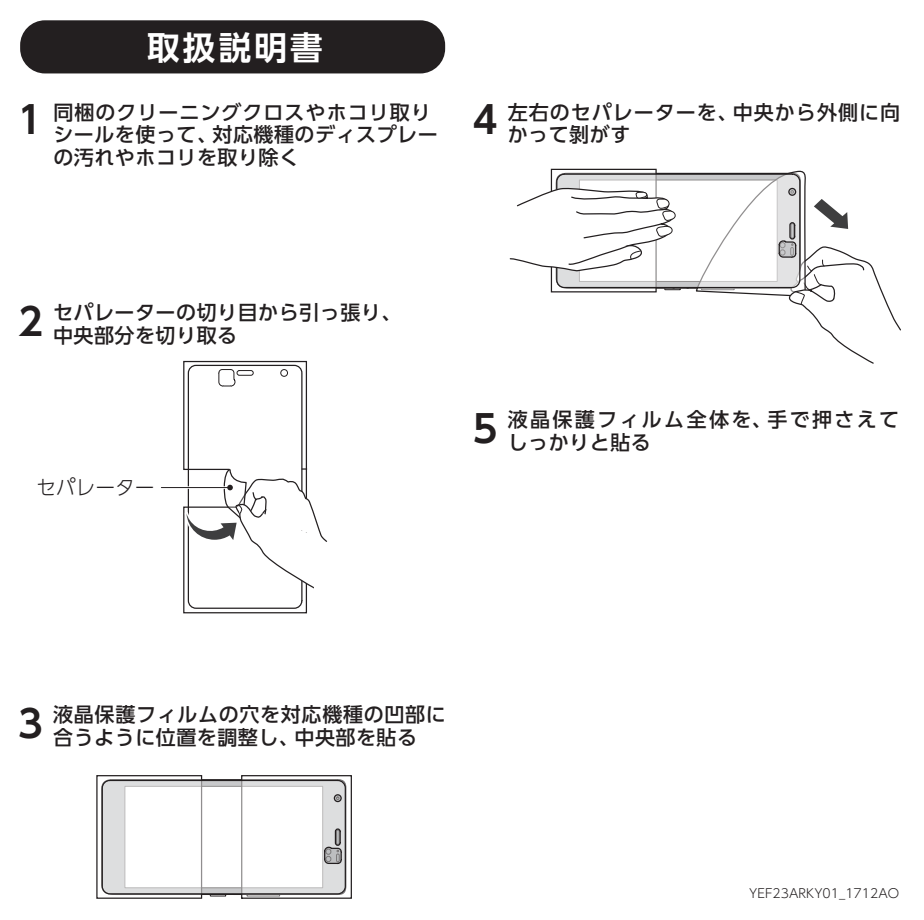
<style>
.page{position:relative;width:924px;height:920px;background:#fff}
.page>*{position:absolute;margin:0;border:0;box-sizing:border-box;transform-origin:0 0}
.t1{font:700 32.5px "UD Shin Go NT Pro De";letter-spacing:.1em;color:#fff}
.t2{font:500 20px/22.5px "UD Shin Go Pro";letter-spacing:.025em;color:#231f20}
.t3{font:500 20px/22.5px "UD Shin Go Pro";letter-spacing:.05em;color:#231f20}
.t4{font:500 20px/22.5px "UD Shin Go Pro";letter-spacing:.115em;color:#231f20}
.t5{font:300 20px "UD Shin Go Pro";letter-spacing:.025em;color:#231f20;scale:.96 1}
.t6{font:300 12.5px "UD Shin Go NT Pro";color:#231f20}
.s1{font-family:"UD Shin Go Pro De";font-weight:700;font-size:37.5px}
.s2{font-family:"UD Shin Go NT Pro De";font-weight:700;font-size:37.5px}
</style>
<div class="page">
<div style="left:20px;top:20px;width:425px;height:53px;background:#231f20;border-radius:25px"></div>
<hr style="left:161px;top:487px;width:69px;height:1px;background:#231f20">
<svg style="left:182px;top:360px;width:146px;height:254px"></svg>
<svg style="left:96px;top:775px;width:256px;height:124px"></svg>
<svg style="left:509px;top:168px;width:392px;height:196px"></svg>
<h1 class="t1" style="left:147px;top:21px;width:177px">取扱説明書</h1>
<p class="t2" style="left:53px;top:100px;width:386px;text-indent:-36px"><span class="s1">1</span> 同梱のクリーニングクロスやホコリ取りシールを使って、対応機種のディスプレーの汚れやホコリを取り除く</p>
<p class="t3" style="left:507px;top:100px;width:393px;text-indent:-35px"><span class="s2">4</span> 左右のセパレーターを、中央から外側に向かって剝がす</p>
<p class="t2" style="left:53px;top:301px;width:349px;text-indent:-35px"><span class="s2">2</span> セパレーターの切り目から引っ張り、中央部分を切り取る</p>
<p class="t5" style="left:37px;top:471px;width:124px">セパレーター</p>
<p class="t4" style="left:507px;top:408px;width:393px;text-indent:-35px"><span class="s2">5</span> 液晶保護フィルム全体を、手で押さえてしっかりと貼る</p>
<p class="t2" style="left:18px;top:703px;width:429px;text-align:center"><span class="s2">3</span> 液晶保護フィルムの穴を対応機種の凹部に合うように位置を調整し、中央部を貼る</p>
<p class="t6" style="left:748px;top:883px;width:151px">YEF23ARKY01_1712AO</p>
</div>
